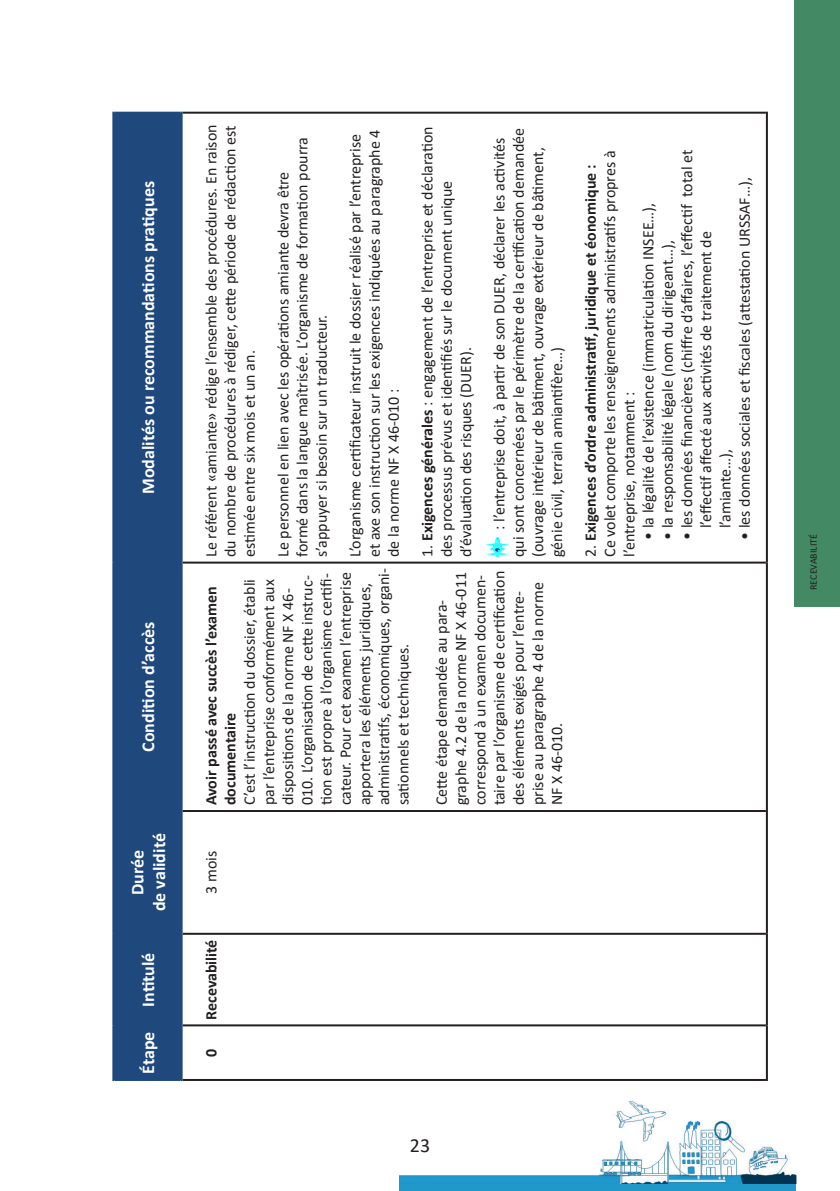
<style>
.page{position:relative;width:840px;height:1191px;background:#fff}
.page>*{position:absolute;margin:0;border:0;box-sizing:border-box;transform-origin:0 0}
.t1{font:20px "Calibri";color:#231f20}
.t2{font:700 18px/21.6px "Calibri";color:#fff;text-align:center}
.t3{font:16px/19.2px "Calibri";color:#231f20}
.t4{font:700 16px/19.2px "Calibri";color:#231f20}
.t5{font:10px "Calibri";color:#231f20}
.s1{font-weight:700}
</style>
<div class="page">
<div style="left:399px;top:1180px;width:396px;height:11px;background:#2098ca"></div>
<img style="left:399px;top:1100px;width:396px;height:83px">
<div style="left:794px;top:0;width:45px;height:606px;background:#438963"></div>
<div style="left:114px;top:114px;width:66px;height:965px;background:#1f487c"></div>
<hr style="left:182px;top:1079px;width:583px;height:2px;background:#231f20">
<hr style="left:182px;top:1024px;width:583px;height:2px;background:#231f20">
<hr style="left:182px;top:932px;width:583px;height:2px;background:#231f20">
<hr style="left:182px;top:810px;width:583px;height:2px;background:#231f20">
<hr style="left:182px;top:561px;width:583px;height:2px;background:#231f20">
<hr style="left:182px;top:112px;width:583px;height:2px;background:#231f20">
<hr style="left:765px;top:1025px;width:2px;height:56px;background:#231f20">
<hr style="left:765px;top:933px;width:2px;height:92px;background:#231f20">
<hr style="left:765px;top:811px;width:2px;height:122px;background:#231f20">
<hr style="left:765px;top:562px;width:2px;height:249px;background:#231f20">
<hr style="left:765px;top:112px;width:2px;height:450px;background:#231f20">
<hr style="left:112px;top:1025px;width:2px;height:56px;background:#1f487c">
<hr style="left:114px;top:1079px;width:66px;height:2px;background:#1f487c">
<hr style="left:112px;top:933px;width:2px;height:92px;background:#1f487c">
<hr style="left:112px;top:811px;width:2px;height:122px;background:#1f487c">
<hr style="left:112px;top:562px;width:2px;height:249px;background:#1f487c">
<hr style="left:112px;top:112px;width:2px;height:450px;background:#1f487c">
<hr style="left:114px;top:112px;width:66px;height:2px;background:#1f487c">
<hr style="left:180px;top:1025px;width:2px;height:56px;background:#1f487c">
<hr style="left:180px;top:933px;width:2px;height:92px;background:#1f487c">
<hr style="left:180px;top:811px;width:2px;height:122px;background:#1f487c">
<hr style="left:180px;top:562px;width:2px;height:249px;background:#1f487c">
<hr style="left:180px;top:112px;width:2px;height:450px;background:#1f487c">
<svg style="left:489px;top:537px;width:16px;height:20px"></svg>
<p class="t2" style="left:137px;top:494px;width:314px;rotate:-90deg">Modalités ou recommandations pratiques</p>
<p class="t2" style="left:137px;top:752px;width:132px;rotate:-90deg">Condition d’accès</p>
<p class="t2" style="left:126px;top:911px;width:79px;rotate:-90deg">Durée<br>de validité</p>
<p class="t2" style="left:137px;top:1006px;width:56px;rotate:-90deg">Intitulé</p>
<p class="t2" style="left:137px;top:1073px;width:44px;rotate:-90deg">Étape</p>
<p class="t3" style="left:201px;top:557px;width:434px;text-align:justify;rotate:-90deg">Le référent «amiante» rédige l’ensemble des procédures. En raison du nombre de procédures à rédiger, cette période de rédaction est estimée entre six mois et un an.</p>
<p class="t3" style="left:273px;top:557px;width:421px;rotate:-90deg">Le personnel en lien avec les opérations amiante devra être formé dans la langue maîtrisée. L’organisme de formation pourra s’appuyer si besoin sur un traducteur.</p>
<p class="t3" style="left:345px;top:557px;width:429px;rotate:-90deg">L’organisme certificateur instruit le dossier réalisé par l’entreprise et axe son instruction sur les exigences indiquées au paragraphe 4 de la norme NF X 46-010 :</p>
<p class="t3" style="left:417px;top:557px;width:432px;rotate:-90deg">1. <span class="s1">Exigences générales</span> : engagement de l’entreprise et déclaration des processus prévus et identifiés sur le document unique d’évaluation des risques (DUER).</p>
<p class="t3" style="left:489px;top:557px;width:430px;text-indent:27px;rotate:-90deg">: l’entreprise doit, à partir de son DUER, déclarer les activités qui sont concernées par le périmètre de la certification demandée (ouvrage intérieur de bâtiment, ouvrage extérieur de bâtiment, génie civil, terrain amiantifère…)</p>
<p class="t3" style="left:239px;top:805px;width:238px;rotate:-90deg">C’est l’instruction du dossier, établi par l’entreprise conformément aux dispositions de la norme NF X 46- 010. L’organisation de cette instruc&shy;tion est propre à l’organisme certifi&shy;cateur. Pour cet examen l’entreprise apportera les éléments juridiques, administratifs, économiques, organi&shy;sationnels et techniques.</p>
<p class="t3" style="left:431px;top:805px;width:236px;rotate:-90deg">Cette étape demandée au para&shy;graphe 4.2 de la norme NF X 46-011 correspond à un examen documen&shy;taire par l’organisme de certification des éléments exigés pour l’entre&shy;prise au paragraphe 4 de la norme<br>NF X 46-010.</p>
<p class="t4" style="left:201px;top:805px;width:220px;rotate:-90deg">Avoir passé avec succès l’examen documentaire</p>
<p class="t3" style="left:201px;top:894px;width:44px;rotate:-90deg">3 mois</p>
<p class="t4" style="left:201px;top:1019px;width:82px;rotate:-90deg">Recevabilité</p>
<p class="t4" style="left:201px;top:1056px;width:10px;rotate:-90deg">0</p>
<p class="t3" style="left:676px;top:528px;width:380px;text-indent:-12px;rotate:-90deg">• les données financières (chiffre d’affaires, l’effectif total et l’effectif affecté aux activités de traitement de l’amiante…),</p>
<p class="t3" style="left:580px;top:557px;width:408px;rotate:-90deg">2. <span class="s1">Exigences d’ordre administratif, juridique et éonomique :<br></span>Ce volet comporte les renseignements administratifs propres à l’entreprise, notamment :</p>
<p class="t3" style="left:734px;top:540px;width:364px;rotate:-90deg">• les données sociales et fiscales (attestation URSSAF…),</p>
<p class="t3" style="left:638px;top:540px;width:339px;rotate:-90deg">• la légalité de l’existence (immatriculation INSEE…),</p>
<p class="t3" style="left:657px;top:540px;width:301px;rotate:-90deg">• la responsabilité légale (nom du dirigeant…),</p>
<p class="t1" style="left:409px;top:1131px;width:22px">23</p>
<p class="t5" style="left:806px;top:590px;width:57px;rotate:-90deg">RECEVABILITÉ</p>
</div>
